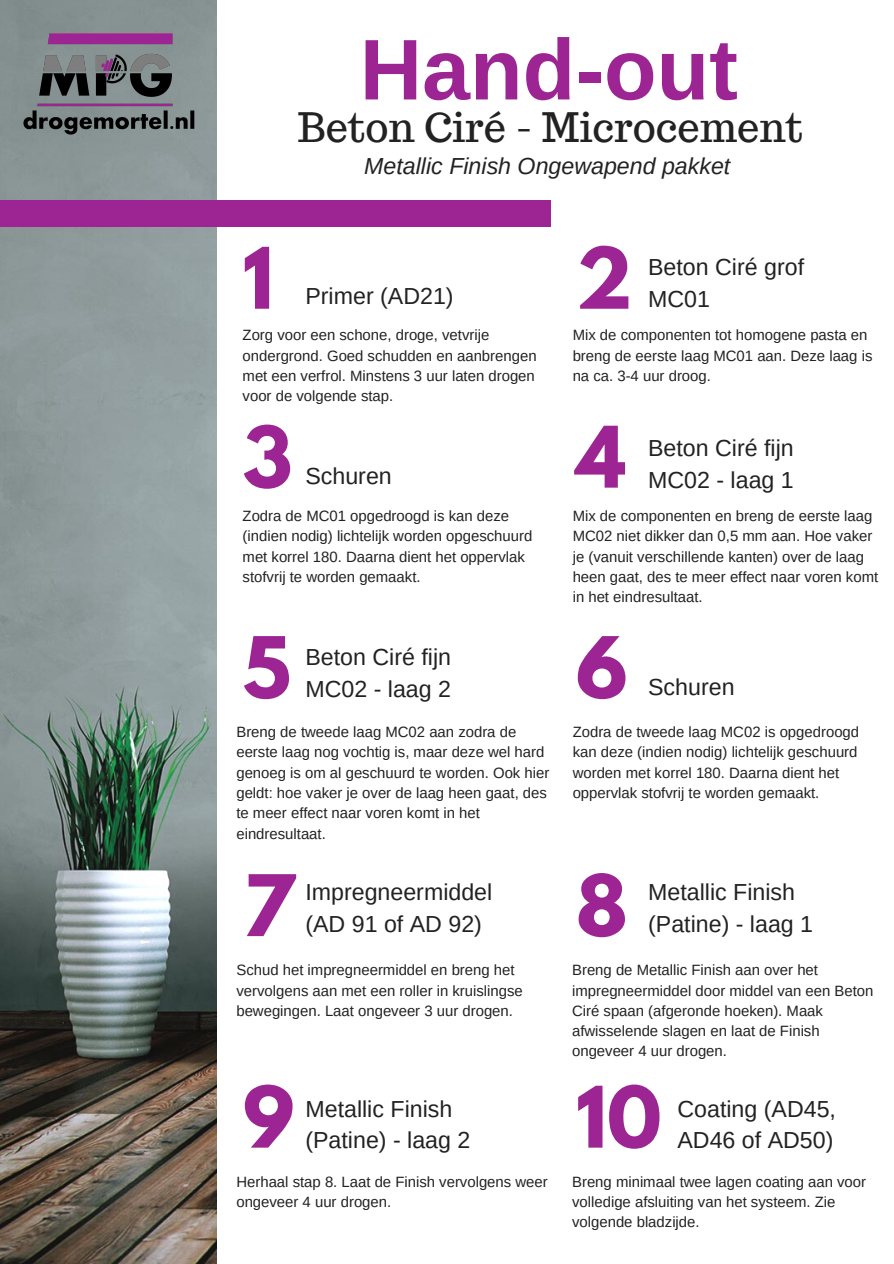
<style>
.page{position:relative;width:894px;height:1264px;background:#fff}
.page>*{position:absolute;margin:0;border:0;box-sizing:border-box;transform-origin:0 0}
.t1{font:700 86.1px "Arimo";color:#9d2593}
.t2{font:700 75px "League Spartan";color:#9d2593}
.t3{font:39.75px "Trocchi";color:#222}
.t4{font:23.25px/31.5px "Arimo";color:#222}
.t5{font:italic 23.25px "Arimo";color:#222}
.t6{font:14.85px/20.2px "Arimo";color:#222}
</style>
<div class="page">
<img style="left:0;top:0;width:216px;height:1263px">
<div style="left:0;top:200px;width:551px;height:26px;background:#9d2593"></div>
<img style="left:5px;top:32px;width:207px;height:103px">
<p class="t1" style="left:360px;top:21px;width:379px">Hand-out</p>
<p class="t3" style="left:298px;top:102px;width:507px">Beton Ciré - Microcement</p>
<p class="t5" style="left:364px;top:153px;width:367px">Metallic Finish Ongewapend pakket</p>
<p class="t2" style="left:242px;top:241px;width:32px">1</p>
<p class="t2" style="left:576px;top:241px;width:58px">2</p>
<p class="t4" style="left:305px;top:280px;width:150px">Primer (AD21)</p>
<p class="t4" style="left:648px;top:251px;width:157px">Beton Ciré grof<br>MC01</p>
<p class="t6" style="left:242px;top:325px;width:295px">Zorg voor een schone, droge, vetvrije ondergrond. Goed schudden en aanbrengen met een verfrol. Minstens 3 uur laten drogen voor de volgende stap.</p>
<p class="t6" style="left:572px;top:325px;width:301px">Mix de componenten tot homogene pasta en breng de eerste laag MC01 aan. Deze laag is na ca. 3-4 uur droog.</p>
<p class="t2" style="left:242px;top:420px;width:51px">3</p>
<p class="t2" style="left:576px;top:420px;width:51px">4</p>
<p class="t4" style="left:305px;top:460px;width:88px">Schuren</p>
<p class="t4" style="left:648px;top:432px;width:147px">Beton Ciré fijn<br>MC02 - laag 1</p>
<p class="t6" style="left:242px;top:506px;width:291px">Zodra de MC01 opgedroogd is kan deze (indien nodig) lichtelijk worden opgeschuurd met korrel 180. Daarna dient het oppervlak stofvrij te worden gemaakt.</p>
<p class="t6" style="left:572px;top:506px;width:307px">Mix de componenten en breng de eerste laag MC02 niet dikker dan 0,5 mm aan. Hoe vaker je (vanuit verschillende kanten) over de laag heen gaat, des te meer effect naar voren komt in het eindresultaat.</p>
<p class="t2" style="left:242px;top:630px;width:50px">5</p>
<p class="t2" style="left:576px;top:630px;width:53px">6</p>
<p class="t4" style="left:305px;top:641px;width:147px">Beton Ciré fijn<br>MC02 - laag 2</p>
<p class="t4" style="left:648px;top:670px;width:88px">Schuren</p>
<p class="t6" style="left:236px;top:722px;width:314px">Breng de tweede laag MC02 aan zodra de eerste laag nog vochtig is, maar deze wel hard genoeg is om al geschuurd te worden. Ook hier geldt: hoe vaker je over de laag heen gaat, des te meer effect naar voren komt in het eindresultaat.</p>
<p class="t6" style="left:572px;top:722px;width:288px">Zodra de tweede laag MC02 is opgedroogd kan deze (indien nodig) lichtelijk geschuurd worden met korrel 180. Daarna dient het oppervlak stofvrij te worden gemaakt.</p>
<p class="t2" style="left:242px;top:868px;width:53px">7</p>
<p class="t2" style="left:576px;top:868px;width:53px">8</p>
<p class="t4" style="left:305px;top:876px;width:188px">Impregneermiddel (AD 91 of AD 92)</p>
<p class="t4" style="left:648px;top:876px;width:166px">Metallic Finish (Patine) - laag 1</p>
<p class="t6" style="left:236px;top:959px;width:288px">Schud het impregneermiddel en breng het vervolgens aan met een roller in kruislingse bewegingen. Laat ongeveer 3 uur drogen.</p>
<p class="t6" style="left:572px;top:959px;width:303px">Breng de Metallic Finish aan over het impregneermiddel door middel van een Beton Ciré spaan (afgeronde hoeken). Maak afwisselende slagen en laat de Finish ongeveer 4 uur drogen.</p>
<p class="t2" style="left:242px;top:1080px;width:53px">9</p>
<p class="t2" style="left:576px;top:1080px;width:87px">10</p>
<p class="t4" style="left:305px;top:1092px;width:166px">Metallic Finish (Patine) - laag 2</p>
<p class="t4" style="left:677px;top:1092px;width:160px">Coating (AD45,<br>AD46 of AD50)</p>
<p class="t6" style="left:236px;top:1171px;width:313px">Herhaal stap 8. Laat de Finish vervolgens weer ongeveer 4 uur drogen.</p>
<p class="t6" style="left:572px;top:1171px;width:295px">Breng minimaal twee lagen coating aan voor volledige afsluiting van het systeem. Zie volgende bladzijde.</p>
</div>
